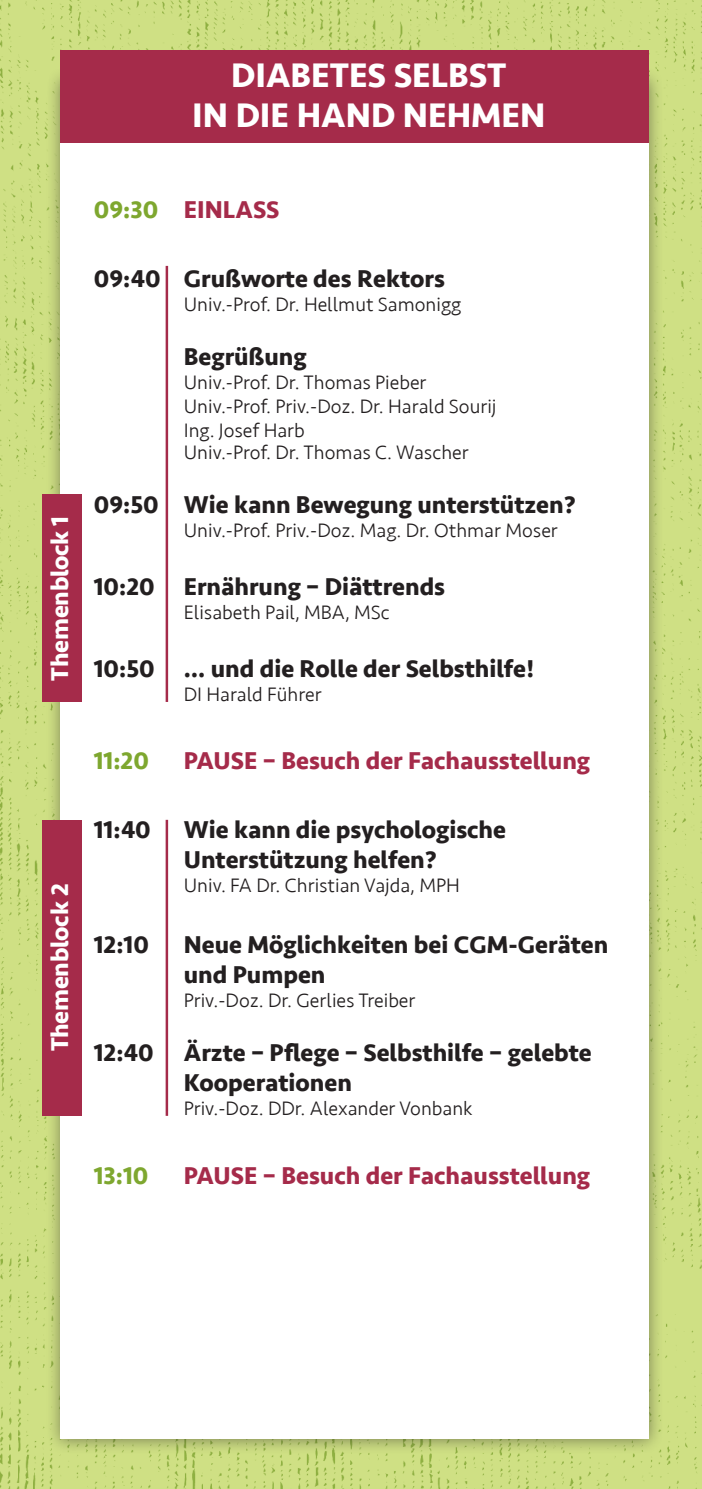
<style>
.page{position:relative;width:702px;height:1489px;background:#fff}
.page>*{position:absolute;margin:0;border:0;box-sizing:border-box;transform-origin:0 0}
.t1{font:700 35px/40px "Seravek";color:#fff;text-align:center}
.t2{font:700 25px/30px "Seravek";color:#231f20}
.t3{font:700 25px "Seravek";color:#a52b4a}
.t4{font:700 25px "Seravek";letter-spacing:-.01em;color:#fff}
.t5{font:700 25px "Seravek";color:#7ea72f}
.t6{font:300 20px/23.5px "Seravek";color:#231f20}
.s1{color:#7ea72f}
</style>
<div class="page">
<img style="left:0;top:0;width:702px;height:1488px">
<div style="left:45px;top:65px;width:619px;height:1389px;background:#231f20;opacity:.5"></div>
<div style="left:60px;top:80px;width:588px;height:1359px;background:#fff"></div>
<div style="left:60px;top:50px;width:588px;height:92px;background:#a52b4a"></div>
<hr style="left:166px;top:266px;width:2px;height:436px;background:#a52b4a">
<hr style="left:166px;top:819px;width:2px;height:296px;background:#a52b4a">
<div style="left:43px;top:494px;width:38px;height:208px;background:#a52b4a"></div>
<div style="left:43px;top:819px;width:38px;height:296px;background:#a52b4a"></div>
<h1 class="t1" style="left:192px;top:55px;width:354px">DIABETES SELBST<br>IN DIE HAND NEHMEN</h1>
<p class="t4" style="left:40px;top:680px;width:166px;rotate:-90deg">Themenblock 1</p>
<p class="t4" style="left:40px;top:1051px;width:169px;rotate:-90deg">Themenblock 2</p>
<p class="t3" style="left:94px;top:190px;width:187px"><span class="s1">09:30</span> EINLASS</p>
<p class="t2" style="left:94px;top:263px;width:353px">09:40 Grußworte des Rektors</p>
<p class="t6" style="left:184px;top:292px;width:279px">Univ.-Prof. Dr. Hellmut Samonigg</p>
<p class="t2" style="left:184px;top:341px;width:124px">Begrüßung</p>
<p class="t6" style="left:184px;top:370px;width:314px">Univ.-Prof. Dr. Thomas Pieber<br>Univ.-Prof. Priv.-Doz. Dr. Harald Sourij<br>Ing. Josef Harb<br>Univ.-Prof. Dr. Thomas C. Wascher</p>
<p class="t2" style="left:94px;top:489px;width:483px">09:50 Wie kann Bewegung unterstützen?</p>
<p class="t6" style="left:184px;top:519px;width:375px">Univ.-Prof. Priv.-Doz. Mag. Dr. Othmar Moser</p>
<p class="t2" style="left:94px;top:571px;width:353px">10:20 Ernährung – Diättrends</p>
<p class="t6" style="left:184px;top:601px;width:207px">Elisabeth Pail, MBA, MSc</p>
<p class="t2" style="left:94px;top:653px;width:442px">10:50 … und die Rolle der Selbsthilfe!</p>
<p class="t6" style="left:184px;top:683px;width:139px">DI Harald Führer</p>
<p class="t5" style="left:94px;top:741px;width:57px">11:20</p>
<p class="t3" style="left:184px;top:741px;width:408px">PAUSE – Besuch der Fachausstellung</p>
<p class="t2" style="left:94px;top:814px;width:59px">11:40</p>
<p class="t2" style="left:184px;top:814px;width:324px">Wie kann die psychologische<br>Unterstützung helfen?</p>
<p class="t6" style="left:184px;top:873px;width:277px">Univ. FA Dr. Christian Vajda, MPH</p>
<p class="t2" style="left:94px;top:929px;width:57px">12:10</p>
<p class="t2" style="left:184px;top:929px;width:426px">Neue Möglichkeiten bei CGM-Geräten und Pumpen</p>
<p class="t6" style="left:184px;top:989px;width:233px">Priv.-Doz. Dr. Gerlies Treiber</p>
<p class="t2" style="left:184px;top:1037px;width:409px;text-indent:-90px">12:40 Ärzte – Pflege – Selbsthilfe – gelebte<br>Kooperationen</p>
<p class="t6" style="left:184px;top:1097px;width:290px">Priv.-Doz. DDr. Alexander Vonbank</p>
<p class="t5" style="left:94px;top:1155px;width:56px">13:10</p>
<p class="t3" style="left:184px;top:1155px;width:408px">PAUSE – Besuch der Fachausstellung</p>
</div>
